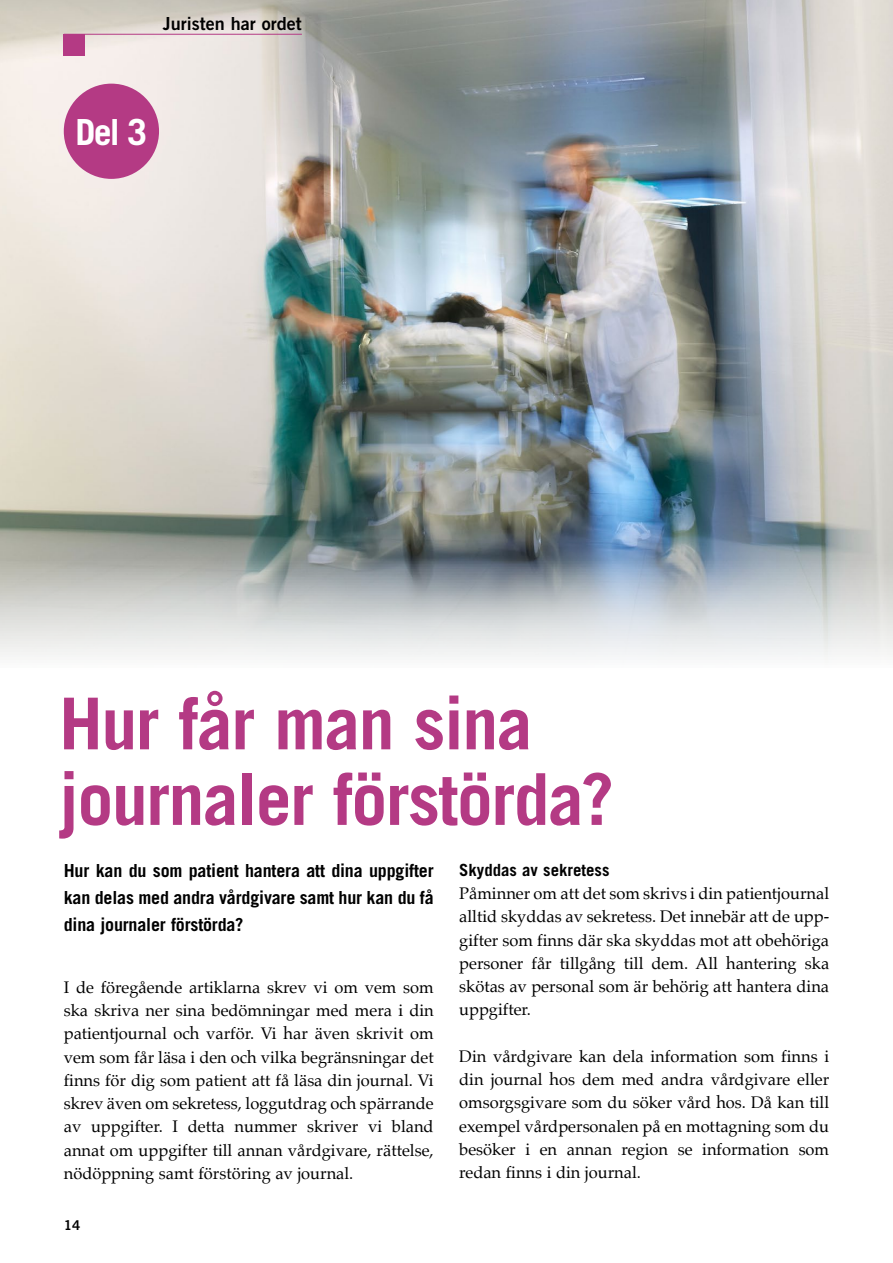
<style>
.page{position:relative;width:893px;height:1263px;background:#fff}
.page>*{position:absolute;margin:0;border:0;box-sizing:border-box;transform-origin:0 0}
.t1{font:700 71.55px/75.6px "Trade Gothic";letter-spacing:-.02em;color:#b43a84}
.t2{font:700 36px "Trade Gothic";color:#fff}
.t3{font:700 18px/27px "Trade Gothic";letter-spacing:-.01em;color:#000;text-align:justify}
.t4{font:18px "Trade Gothic LT Std Bd 2";color:#000}
.t5{font:16.8px/23.2px "Palatino";color:#000;text-align:justify}
.t6{font:700 16.8px "Trade Gothic";color:#000}
.t7{font:13.5px "Trade Gothic LT Std Bd 2";color:#000}
</style>
<div class="page">
<img style="left:0;top:0;width:893px;height:657px">
<hr style="left:64px;top:34px;width:238px;height:1px;background:#b43a84">
<div style="left:64px;top:34px;width:21px;height:22px;background:#b43a84"></div>
<div style="left:64px;top:84px;width:95px;height:95px;background:#b43a84;border-radius:50%"></div>
<p class="t4" style="left:163px;top:12px;width:141px">Juristen har ordet</p>
<h2 class="t2" style="left:75px;top:110px;width:73px">Del 3</h2>
<h1 class="t1" style="left:59px;top:685px;width:557px">Hur får man sina journaler förstörda?</h1>
<p class="t3" style="left:64px;top:856px;width:371px">Hur kan du som patient hantera att dina uppgifter kan delas med andra vårdgivare samt hur kan du få dina journaler förstörda?</p>
<p class="t6" style="left:459px;top:859px;width:152px">Skyddas av sekretess</p>
<p class="t5" style="left:459px;top:881px;width:371px">Påminner om att det som skrivs i din patientjournal alltid skyddas av sekretess. Det innebär att de upp&shy;gifter som finns där ska skyddas mot att obehöriga personer får tillgång till dem. All hantering ska skötas av personal som är behörig att hantera dina uppgifter.</p>
<p class="t5" style="left:459px;top:1044px;width:371px">Din vårdgivare kan dela information som finns i din journal hos dem med andra vårdgivare eller omsorgsgivare som du söker vård hos. Då kan till exempel vårdpersonalen på en mottagning som du besöker i en annan region se information som redan finns i din journal.</p>
<p class="t5" style="left:64px;top:975px;width:371px">I de föregående artiklarna skrev vi om vem som ska skriva ner sina bedömningar med mera i din patientjournal och varför. Vi har även skrivit om vem som får läsa i den och vilka begränsningar det finns för dig som patient att få läsa din journal. Vi skrev även om sekretess, loggutdrag och spärrande av uppgifter. I detta nummer skriver vi bland annat om uppgifter till annan vårdgivare, rättelse, nödöppning samt förstöring av journal.</p>
<p class="t7" style="left:64px;top:1217px;width:18px">14</p>
</div>
